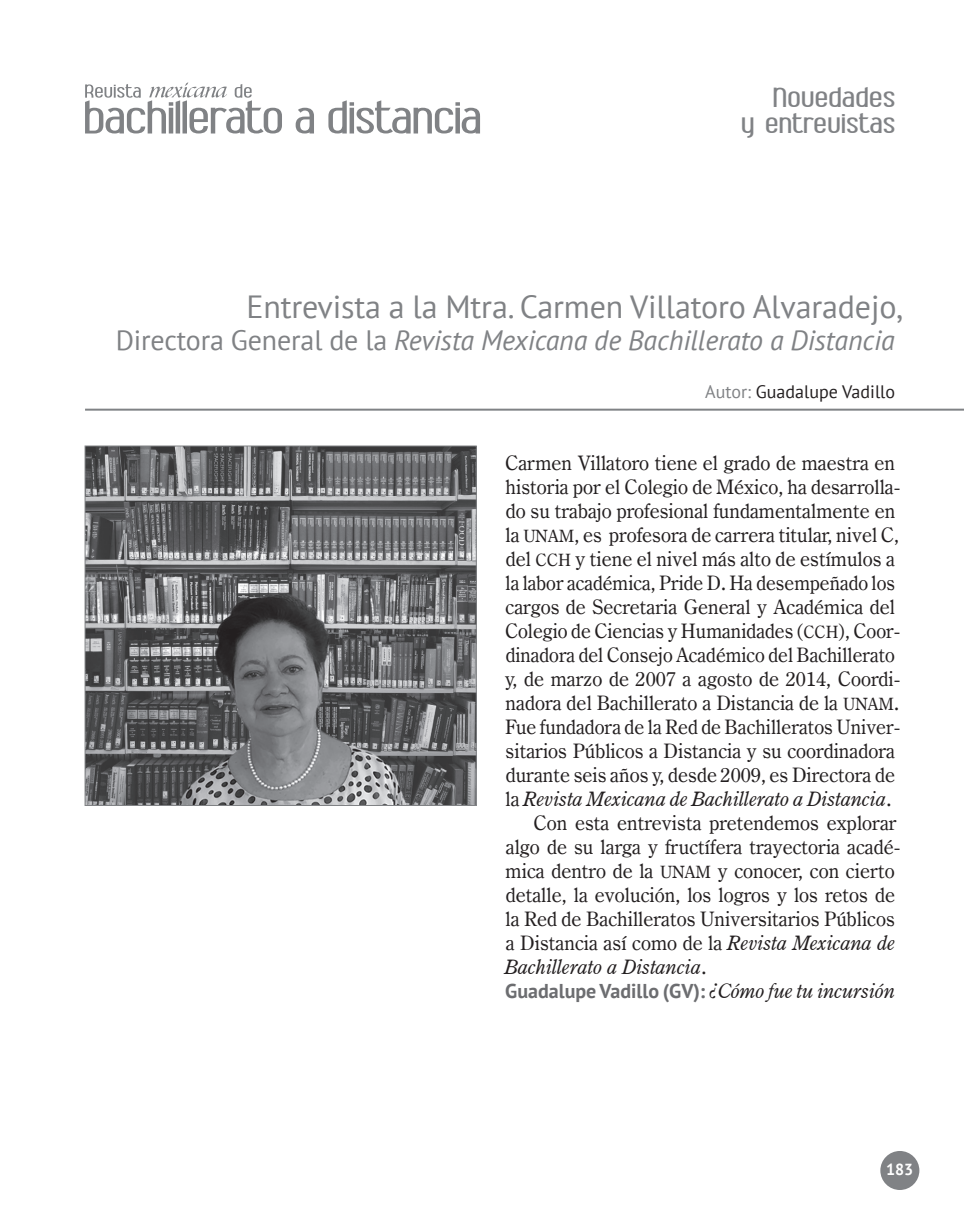
<style>
.page{position:relative;width:964px;height:1224px;background:#fff}
.page>*{position:absolute;margin:0;border:0;box-sizing:border-box;transform-origin:0 0}
.TITULO_LINEA_2{font:32px "PT Sans";letter-spacing:-.005em;color:#808285}
.t1{font:700 32px/26px "Ambrosia";color:#808285;text-align:right}
.TITULO_LINEA_2-2{font:italic 28px "PT Sans";letter-spacing:-.005em;color:#808285}
.PRIMER_JUSTIFICADO{font:20px/24px "Century Oldstyle BT";color:#231f20}
.TEXTO{font:20px/24px "Century Oldstyle BT";color:#231f20}
.PREGUNTA_1{font:700 20px "PT Sans";color:#6c6d70}
.AUTOR{font:18px "PT Sans";color:#231f20}
.FOLIO_DER{font:700 16px "PT Sans";color:#fff}
.s1{font-style:normal}
.s2{color:#808285}
.s3{font-family:"Century Oldstyle BT Roman SC850";font-size:17px}
.s4{font-style:italic}
.s5{font-family:"Century Oldstyle BT";font-weight:400;font-style:italic;color:#231f20}
</style>
<div class="page">
<div style="left:880px;top:1151px;width:39px;height:39px;background:#808285;border-radius:50%"></div>
<hr style="left:85px;top:409px;width:879px;height:2px;background:#808285">
<svg style="left:296px;top:108px;width:18px;height:26px"></svg>
<svg style="left:328px;top:100px;width:152px;height:34px"></svg>
<svg style="left:85px;top:82px;width:197px;height:52px"></svg>
<img style="left:87px;top:448px;width:388px;height:356px">
<div style="left:85px;top:446px;width:392px;height:360px;border:1px solid #808285"></div>
<h1 class="t1" style="left:742px;top:85px;width:156px">Novedades<br>y entrevistas</h1>
<p class="TITULO_LINEA_2" style="left:246px;top:286px;width:658px">Entrevista a la Mtra. Carmen Villatoro Alvaradejo,</p>
<p class="TITULO_LINEA_2-2" style="left:116px;top:322px;width:781px"><span class="s1">Directora General de la</span> Revista Mexicana de Bachillerato a Distancia</p>
<p class="AUTOR" style="left:705px;top:380px;width:191px"><span class="s2">Autor:</span> Guadalupe Vadillo</p>
<p class="PRIMER_JUSTIFICADO" style="left:505px;top:451px;width:397px">Carmen Villatoro tiene el grado de maestra en historia por el Colegio de México, ha desarrolla&shy;do su trabajo profesional fundamentalmente en la <span class="s3">UNAM</span>, es profesora de carrera titular, nivel C, del <span class="s3">CCH</span> y tiene el nivel más alto de estímulos a la labor académica, Pride D. Ha desempeñado los cargos de Secretaria General y Académica del Colegio de Ciencias y Humanidades (<span class="s3">CCH</span>), Coor&shy;dinadora del Consejo Académico del Bachillerato y, de marzo de 2007 a agosto de 2014, Coordi&shy;nadora del Bachillerato a Distancia de la <span class="s3">UNAM</span>.<br>Fue fundadora de la Red de Bachilleratos Univer&shy;sitarios Públicos a Distancia y su coordinadora durante seis años y, desde 2009, es Directora de la <span class="s4">Revista Mexicana de Bachillerato a Distancia</span>.</p>
<p class="TEXTO" style="left:505px;top:811px;width:397px;text-indent:28px">Con esta entrevista pretendemos explorar algo de su larga y fructífera trayectoria acadé&shy;mica dentro de la <span class="s3">UNAM</span> y conocer, con cierto detalle, la evolución, los logros y los retos de la Red de Bachilleratos Universitarios Públicos a Distancia así como de la <span class="s4">Revista Mexicana de Bachillerato a Distancia</span>.</p>
<p class="PREGUNTA_1" style="left:505px;top:978px;width:392px">Guadalupe Vadillo (GV): <span class="s5">¿Cómo fue tu incursión</span></p>
<p class="FOLIO_DER" style="left:886px;top:1159px;width:29px">183</p>
</div>
